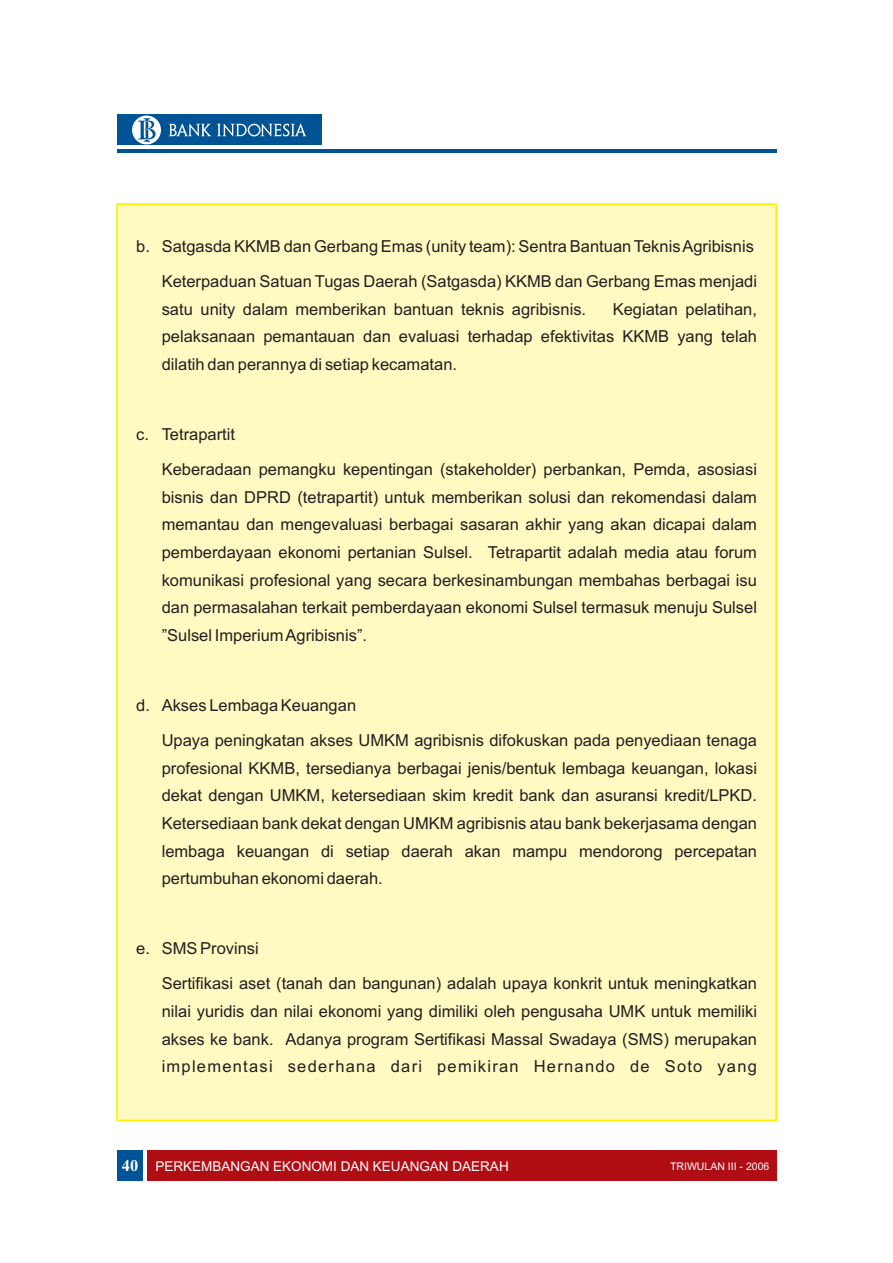
<style>
.page{position:relative;width:893px;height:1263px;background:#fff}
.page>*{position:absolute;margin:0;border:0;box-sizing:border-box;transform-origin:0 0}
.t1{font:16.5px/27.6px "Arial";color:#231f20;text-align:justify}
.t2{font:13.5px "Arial";color:#fff}
.t3{font:10.5px "Arial";color:#fff}
.s1{font-family:"Times New Roman";font-weight:700;font-size:16.5px}
</style>
<div class="page">
<div style="left:116px;top:203px;width:662px;height:919px;background:#fffac1"></div>
<div style="left:117px;top:1150px;width:26px;height:31px;background:#005495"></div>
<div style="left:147px;top:1150px;width:629px;height:31px;background:#b00d15"></div>
<div style="left:117px;top:115px;width:204px;height:30px;background:#005495"></div>
<div style="left:132px;top:116px;width:29px;height:28px;background:#fff;border-radius:50%"></div>
<svg style="left:138px;top:118px;width:18px;height:24px"></svg>
<svg style="left:169px;top:124px;width:42px;height:12px"></svg>
<svg style="left:217px;top:124px;width:89px;height:12px"></svg>
<hr style="left:117px;top:150px;width:659px;height:3px;background:#005495">
<p class="t1" style="left:136px;top:230px;width:622px;line-height:35px;text-align:right">b. Satgasda KKMB dan Gerbang Emas (unity team): Sentra Bantuan Teknis Agribisnis<br>Keterpaduan Satuan Tugas Daerah (Satgasda) KKMB dan Gerbang Emas menjadi</p>
<p class="t1" style="left:162px;top:297px;width:426px">satu unity dalam memberikan bantuan teknis agribisnis.</p>
<p class="t1" style="left:162px;top:297px;width:597px;text-indent:451px">Kegiatan pelatihan, pelaksanaan pemantauan dan evaluasi terhadap efektivitas KKMB yang telah dilatih dan perannya di setiap kecamatan.</p>
<p class="t1" style="left:162px;top:418px;width:597px;line-height:35px;text-indent:-25px">c. Tetrapartit<br>Keberadaan pemangku kepentingan (stakeholder) perbankan, Pemda, asosiasi</p>
<p class="t1" style="left:162px;top:485px;width:597px">bisnis dan DPRD (tetrapartit) untuk memberikan solusi dan rekomendasi dalam memantau dan mengevaluasi berbagai sasaran akhir yang akan dicapai dalam pemberdayaan ekonomi pertanian Sulsel. Tetrapartit adalah media atau forum komunikasi profesional yang secara berkesinambungan membahas berbagai isu dan permasalahan terkait pemberdayaan ekonomi Sulsel termasuk menuju Sulsel ”Sulsel Imperium Agribisnis”.</p>
<p class="t1" style="left:162px;top:689px;width:597px;line-height:35px;text-indent:-25px">d. Akses Lembaga Keuangan<br>Upaya peningkatan akses UMKM agribisnis difokuskan pada penyediaan tenaga</p>
<p class="t1" style="left:162px;top:755px;width:597px">profesional KKMB, tersedianya berbagai jenis/bentuk lembaga keuangan, lokasi dekat dengan UMKM, ketersediaan skim kredit bank dan asuransi kredit/LPKD.<br>Ketersediaan bank dekat dengan UMKM agribisnis atau bank bekerjasama dengan lembaga keuangan di setiap daerah akan mampu mendorong percepatan pertumbuhan ekonomi daerah.</p>
<p class="t1" style="left:162px;top:932px;width:597px;line-height:35px;text-indent:-25px">e. SMS Provinsi<br>Sertifikasi aset (tanah dan bangunan) adalah upaya konkrit untuk meningkatkan</p>
<p class="t1" style="left:162px;top:999px;width:597px">nilai yuridis dan nilai ekonomi yang dimiliki oleh pengusaha UMK untuk memiliki akses ke bank. Adanya program Sertifikasi Massal Swadaya (SMS) merupakan implementasi sederhana dari pemikiran Hernando de Soto yang</p>
<p class="t2" style="left:122px;top:1161px;width:388px"><span class="s1">40</span> PERKEMBANGAN EKONOMI DAN KEUANGAN DAERAH</p>
<p class="t3" style="left:670px;top:1162px;width:101px">TRIWULAN III - 2006</p>
</div>
